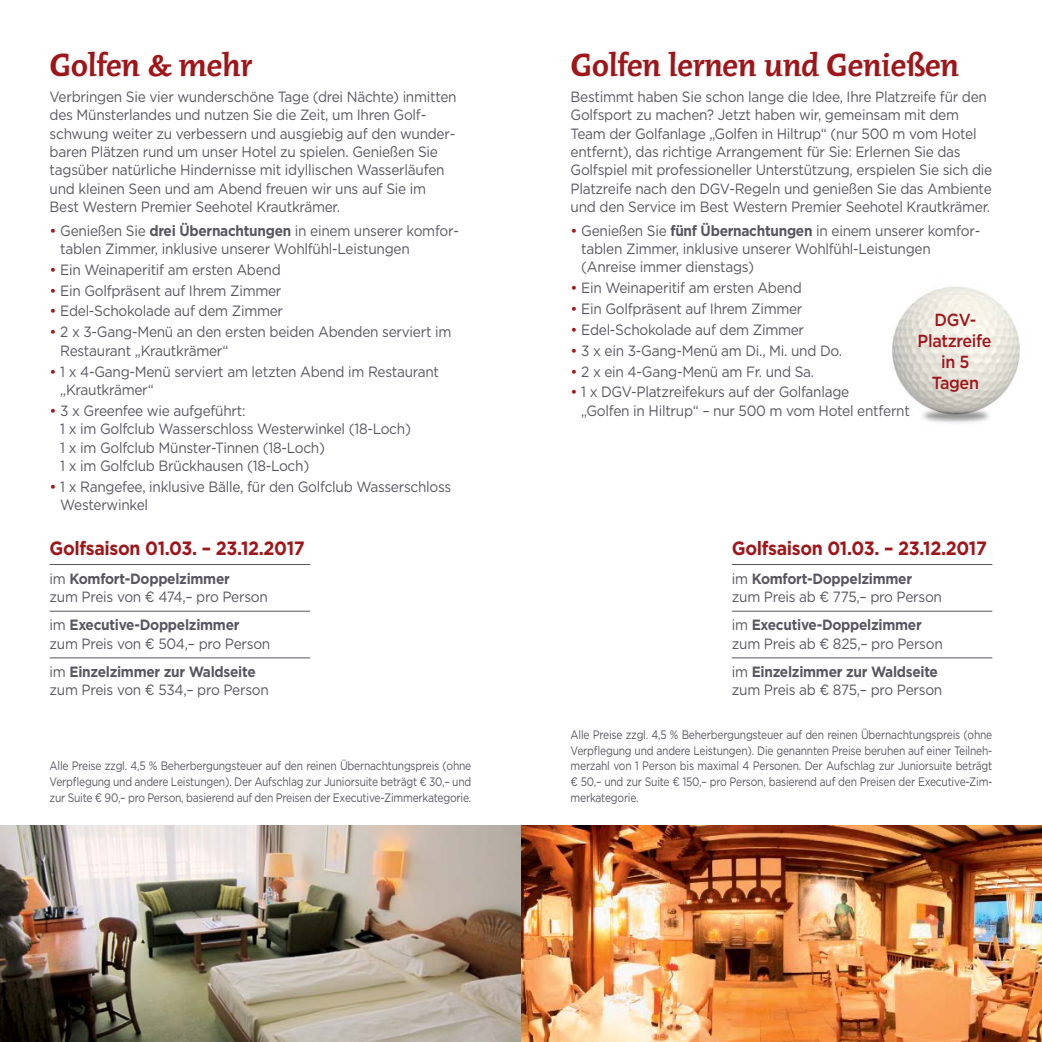
<style>
.page{position:relative;width:1042px;height:1042px;background:#fff}
.page>*{position:absolute;margin:0;border:0;box-sizing:border-box;transform-origin:0 0}
.t1{font:35px "Rayuela Negra";letter-spacing:-.02em;color:#9e161a}
.t2{font:700 19.25px "Gotham";letter-spacing:-.02em;color:#9e161a;scale:.92 1}
.t3{font:500 17.5px/21px "Gotham";letter-spacing:-.02em;color:#9e161a;text-align:center;scale:.92 1}
.t4{font:14.88px/18.4px "Gotham";letter-spacing:-.02em;color:#595661;scale:.92 1}
.t5{font:12.25px/15.8px "Gotham";letter-spacing:-.02em;color:#595661;text-align:justify;scale:.84 1}
.s1{color:#9e161a}
.s2{font-weight:700}
</style>
<div class="page">
<img style="left:892px;top:286px;width:128px;height:137px">
<img style="left:0;top:825px;width:1042px;height:217px">
<hr style="left:50px;top:564px;width:260px;height:1px;background:#595661">
<hr style="left:50px;top:611px;width:260px;height:1px;background:#595661">
<hr style="left:50px;top:657px;width:260px;height:1px;background:#595661">
<hr style="left:732px;top:564px;width:260px;height:1px;background:#595661">
<hr style="left:732px;top:611px;width:260px;height:1px;background:#595661">
<hr style="left:732px;top:657px;width:260px;height:1px;background:#595661">
<h1 class="t1" style="left:50px;top:46px;width:205px">Golfen &amp; mehr</h1>
<p class="t4" style="left:50px;top:87px;width:444px">Verbringen Sie vier wunderschöne Tage (drei Nächte) inmitten des Münsterlandes und nutzen Sie die Zeit, um Ihren Golf&shy;schwung weiter zu verbessern und ausgiebig auf den wunder&shy;baren Plätzen rund um unser Hotel zu spielen. Genießen Sie tagsüber natürliche Hindernisse mit idyllischen Wasserläufen und kleinen Seen und am Abend freuen wir uns auf Sie im Best Western Premier Seehotel Krautkrämer.</p>
<p class="t4" style="left:60px;top:221px;width:435px;text-indent:-11px"><span class="s1">•</span> Genießen Sie <span class="s2">drei Übernachtungen</span> in einem unserer komfor&shy;tablen Zimmer, inklusive unserer Wohlfühl-Leistungen</p>
<p class="t4" style="left:50px;top:260px;width:253px"><span class="s1">•</span> Ein Weinaperitif am ersten Abend</p>
<p class="t4" style="left:50px;top:281px;width:253px"><span class="s1">•</span> Ein Golfpräsent auf Ihrem Zimmer</p>
<p class="t4" style="left:50px;top:302px;width:255px"><span class="s1">•</span> Edel-Schokolade auf dem Zimmer</p>
<p class="t4" style="left:60px;top:322px;width:427px;text-indent:-11px"><span class="s1">•</span> 2 x 3-Gang-Menü an den ersten beiden Abenden serviert im<br>Restaurant „Krautkrämer“</p>
<p class="t4" style="left:60px;top:362px;width:413px;text-indent:-11px"><span class="s1">•</span> 1 x 4-Gang-Menü serviert am letzten Abend im Restaurant „Krautkrämer“</p>
<p class="t4" style="left:60px;top:401px;width:383px;text-indent:-11px"><span class="s1">•</span> 3 x Greenfee wie aufgeführt:<br>1 x im Golfclub Wasserschloss Westerwinkel (18-Loch)<br>1 x im Golfclub Münster-Tinnen (18-Loch)<br>1 x im Golfclub Brückhausen (18-Loch)</p>
<p class="t4" style="left:60px;top:477px;width:427px;text-indent:-11px"><span class="s1">•</span> 1 x Rangefee, inklusive Bälle, für den Golfclub Wasserschloss<br>Westerwinkel</p>
<p class="t2" style="left:50px;top:536px;width:279px">Golfsaison 01.03. – 23.12.2017</p>
<p class="t4" style="left:50px;top:569px;width:239px">im <span class="s2">Komfort-Doppelzimmer<br></span>zum Preis von € 474,– pro Person</p>
<p class="t4" style="left:50px;top:615px;width:241px">im <span class="s2">Executive-Doppelzimmer </span>zum Preis von € 504,– pro Person</p>
<p class="t4" style="left:50px;top:662px;width:240px">im <span class="s2">Einzelzimmer zur Waldseite </span>zum Preis von € 534,– pro Person</p>
<p class="t5" style="left:50px;top:758px;width:503px">Alle Preise zzgl. 4,5 % Beherbergungsteuer auf den reinen Übernachtungspreis (ohne Verpflegung und andere Leistungen). Der Aufschlag zur Juniorsuite beträgt € 30,– und zur Suite € 90,– pro Person, basierend auf den Preisen der Executive-Zimmerkategorie.</p>
<h1 class="t1" style="left:570px;top:46px;width:390px">Golfen lernen und Genießen</h1>
<p class="t4" style="left:570px;top:87px;width:460px">Bestimmt haben Sie schon lange die Idee, Ihre Platzreife für den Golfsport zu machen? Jetzt haben wir, gemeinsam mit dem Team der Golfanlage „Golfen in Hiltrup“ (nur 500 m vom Hotel entfernt), das richtige Arrangement für Sie: Erlernen Sie das Golfspiel mit professioneller Unterstützung, erspielen Sie sich die Platzreife nach den DGV-Regeln und genießen Sie das Ambiente und den Service im Best Western Premier Seehotel Krautkrämer.</p>
<p class="t4" style="left:581px;top:221px;width:435px;text-indent:-11px"><span class="s1">•</span> Genießen Sie <span class="s2">fünf Übernachtungen</span> in einem unserer komfor&shy;tablen Zimmer, inklusive unserer Wohlfühl-Leistungen (Anreise immer dienstags)</p>
<p class="t4" style="left:570px;top:278px;width:253px"><span class="s1">•</span> Ein Weinaperitif am ersten Abend</p>
<p class="t4" style="left:570px;top:299px;width:253px"><span class="s1">•</span> Ein Golfpräsent auf Ihrem Zimmer</p>
<p class="t4" style="left:570px;top:320px;width:255px"><span class="s1">•</span> Edel-Schokolade auf dem Zimmer</p>
<p class="t4" style="left:570px;top:341px;width:297px"><span class="s1">•</span> 3 x ein 3-Gang-Menü am Di., Mi. und Do.</p>
<p class="t4" style="left:570px;top:362px;width:266px"><span class="s1">•</span> 2 x ein 4-Gang-Menü am Fr. und Sa.</p>
<p class="t4" style="left:581px;top:383px;width:359px;text-indent:-11px"><span class="s1">•</span> 1 x DGV-Platzreifekurs auf der Golfanlage<br>„Golfen in Hiltrup“ – nur 500 m vom Hotel entfernt</p>
<p class="t3" style="left:917px;top:309px;width:82px">DGV-<br>Platzreife in 5<br>Tagen</p>
<p class="t2" style="left:732px;top:536px;width:279px">Golfsaison 01.03. – 23.12.2017</p>
<p class="t4" style="left:732px;top:569px;width:230px">im <span class="s2">Komfort-Doppelzimmer </span>zum Preis ab € 775,– pro Person</p>
<p class="t4" style="left:732px;top:615px;width:231px">im <span class="s2">Executive-Doppelzimmer </span>zum Preis ab € 825,– pro Person</p>
<p class="t4" style="left:732px;top:662px;width:230px">im <span class="s2">Einzelzimmer zur Waldseite </span>zum Preis ab € 875,– pro Person</p>
<p class="t5" style="left:570px;top:726px;width:503px">Alle Preise zzgl. 4,5 % Beherbergungsteuer auf den reinen Übernachtungspreis (ohne Verpflegung und andere Leistungen). Die genannten Preise beruhen auf einer Teilneh&shy;merzahl von 1 Person bis maximal 4 Personen. Der Aufschlag zur Juniorsuite beträgt € 50,– und zur Suite € 150,– pro Person, basierend auf den Preisen der Executive-Zim&shy;merkategorie.</p>
</div>
